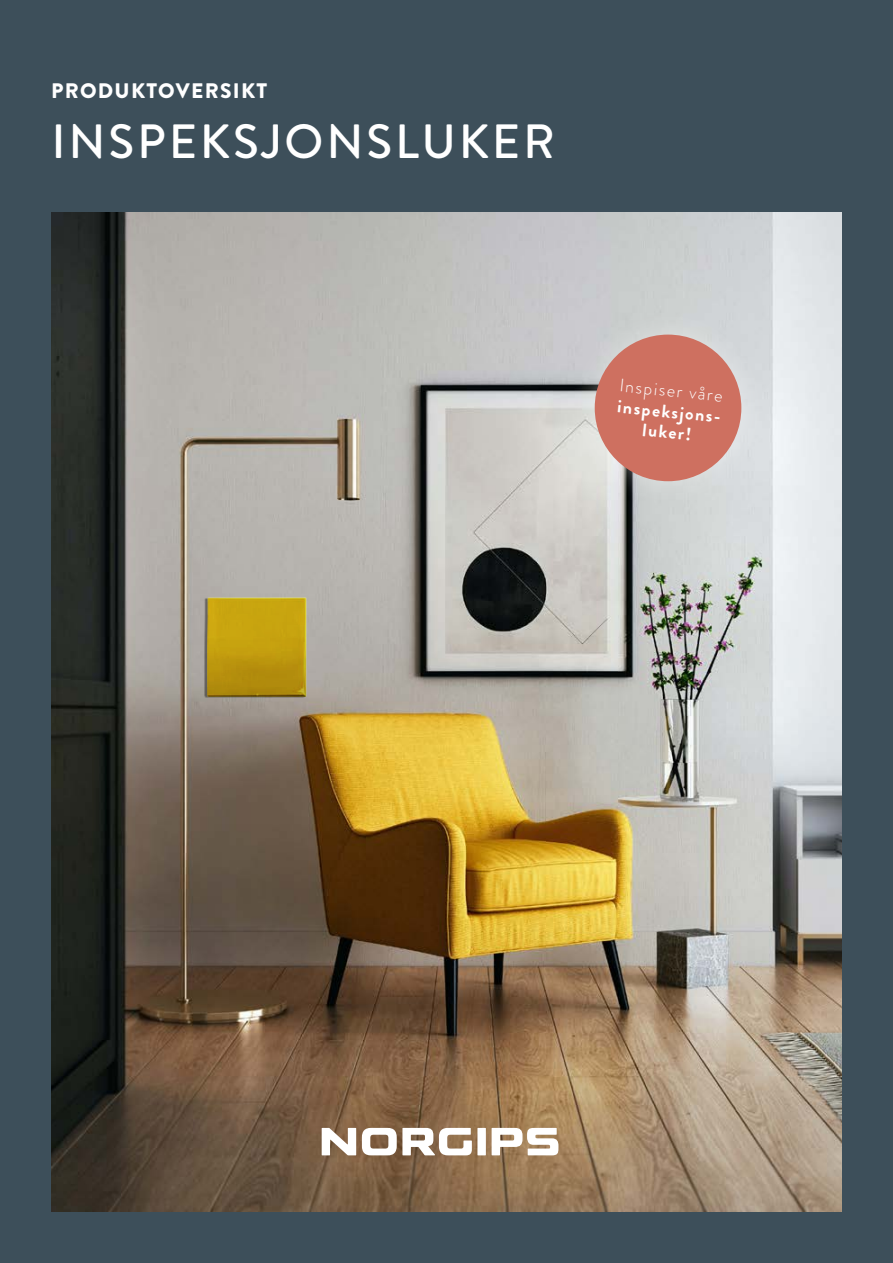
<style>
.page{position:relative;width:893px;height:1263px;background:#3d4f5a}
.page>*{position:absolute;margin:0;border:0;box-sizing:border-box;transform-origin:0 0}
.t1{font:500 48px "Brandon Grotesque";letter-spacing:.06em;color:#fff}
.t2{font:900 21px "Brandon Grotesque";letter-spacing:.06em;color:#fff}
.t3{font:700 18px/21px "Brandon Grotesque";color:#fff;text-align:center}
.t4{font:300 18px "Brandon Grotesque";color:#fff}
</style>
<div class="page">
<img style="left:51px;top:213px;width:791px;height:999px">
<svg style="left:322px;top:1128px;width:34px;height:27px"></svg>
<div style="left:477px;top:1128px;width:9px;height:27px;background:#fff"></div>
<svg style="left:492px;top:1128px;width:66px;height:27px;background:#ded2c5"></svg>
<svg style="left:362px;top:1128px;width:110px;height:27px;background:#d0c4b9"></svg>
<img style="left:179px;top:558px;width:164px;height:160px">
<div style="left:204px;top:598px;width:101px;height:100px;background:#000;opacity:.3"></div>
<div style="left:568px;top:308px;width:200px;height:200px;background:#fff;opacity:.4"></div>
<div style="left:595px;top:335px;width:146px;height:146px;background:#ce7060;border-radius:50%"></div>
<p class="t2" style="left:51px;top:76px;width:217px">PRODUKTOVERSIKT</p>
<h1 class="t1" style="left:51px;top:109px;width:505px">INSPEKSJONSLUKER</h1>
<p class="t4" style="left:621px;top:373px;width:105px;rotate:6deg">Inspiser våre</p>
<p class="t3" style="left:619px;top:396px;width:108px;rotate:6deg">inspeksjons&shy;luker!</p>
</div>
